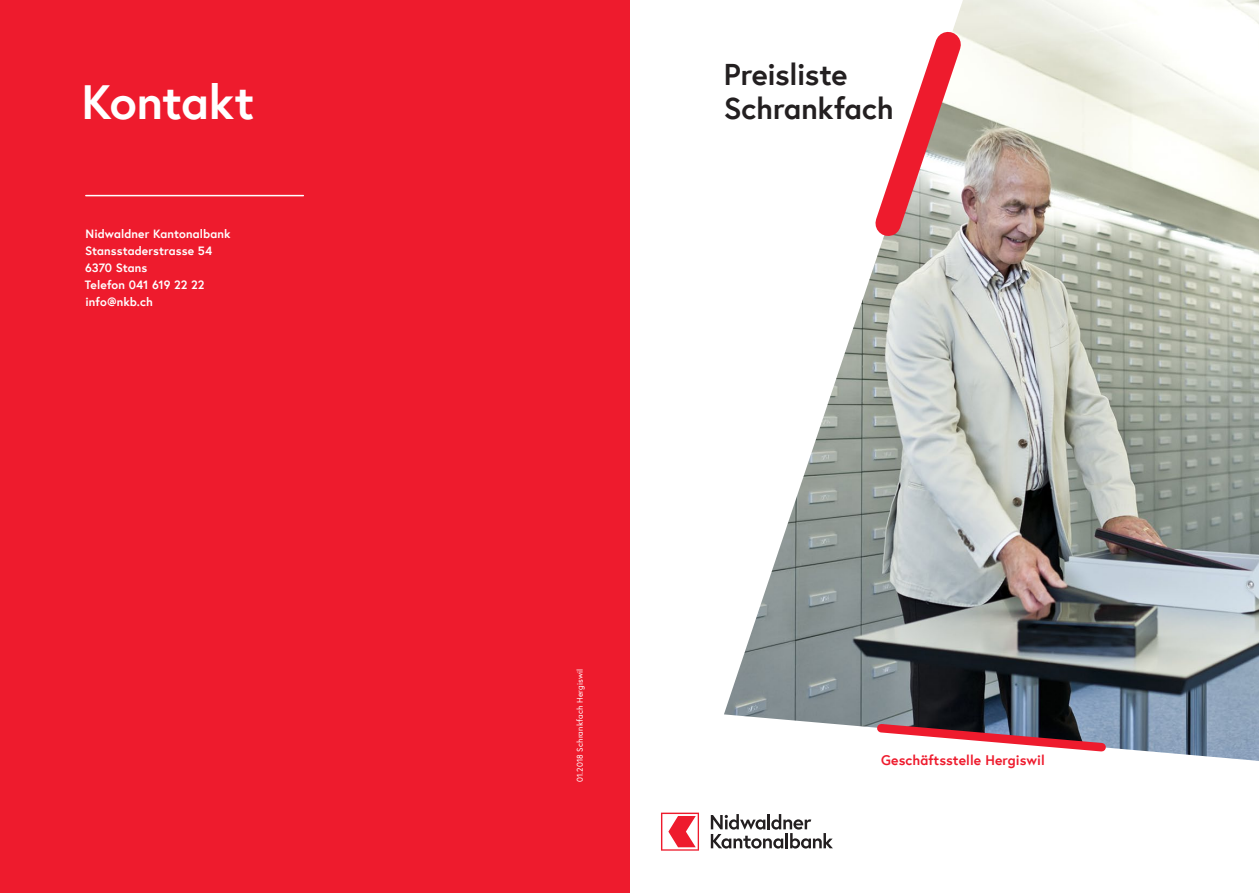
<style>
.page{position:relative;width:1259px;height:893px;background:#fff}
.page>*{position:absolute;margin:0;border:0;box-sizing:border-box;transform-origin:0 0}
.t1{font:48px "Europa Bold Alt";letter-spacing:-.015em;color:#fff}
.t2{font:30px "Europa Bold Alt";letter-spacing:-.01em;color:#231f20}
.t3{font:13.8px "Europa Bold Alt";letter-spacing:.005em;color:#ee1b2d}
.t4{font:12px/17px "Europa Bold Alt";letter-spacing:.005em;color:#fff}
.t5{font:8.25px "Europa Regular Alt";letter-spacing:.02em;color:#fff}
</style>
<div class="page">
<img style="left:724px;top:0;width:535px;height:761px">
<svg style="left:872px;top:719px;width:238px;height:37px"></svg>
<svg style="left:661px;top:813px;width:38px;height:38px"></svg>
<svg style="left:711px;top:814px;width:122px;height:34px"></svg>
<svg style="left:856px;top:12px;width:124px;height:244px"></svg>
<div style="left:0;top:0;width:629px;height:893px;background:#ee1b2d"></div>
<hr style="left:86px;top:195px;width:217px;height:1px;background:#fff">
<h1 class="t1" style="left:82px;top:69px;width:174px">Kontakt</h1>
<p class="t4" style="left:85px;top:225px;width:147px">Nidwaldner Kantonalbank<br>Stansstaderstrasse 54<br>6370 Stans<br>Telefon 041 619 22 22 info@nkb.ch</p>
<h2 class="t2" style="left:724px;top:54px;width:125px">Preisliste</h2>
<h2 class="t2" style="left:724px;top:88px;width:171px">Schrankfach</h2>
<p class="t5" style="left:574px;top:782px;width:115px;rotate:-90deg">01.2018 Schrankfach Hergiswil</p>
<p class="t3" style="left:881px;top:751px;width:165px">Geschäftsstelle Hergiswil</p>
</div>
